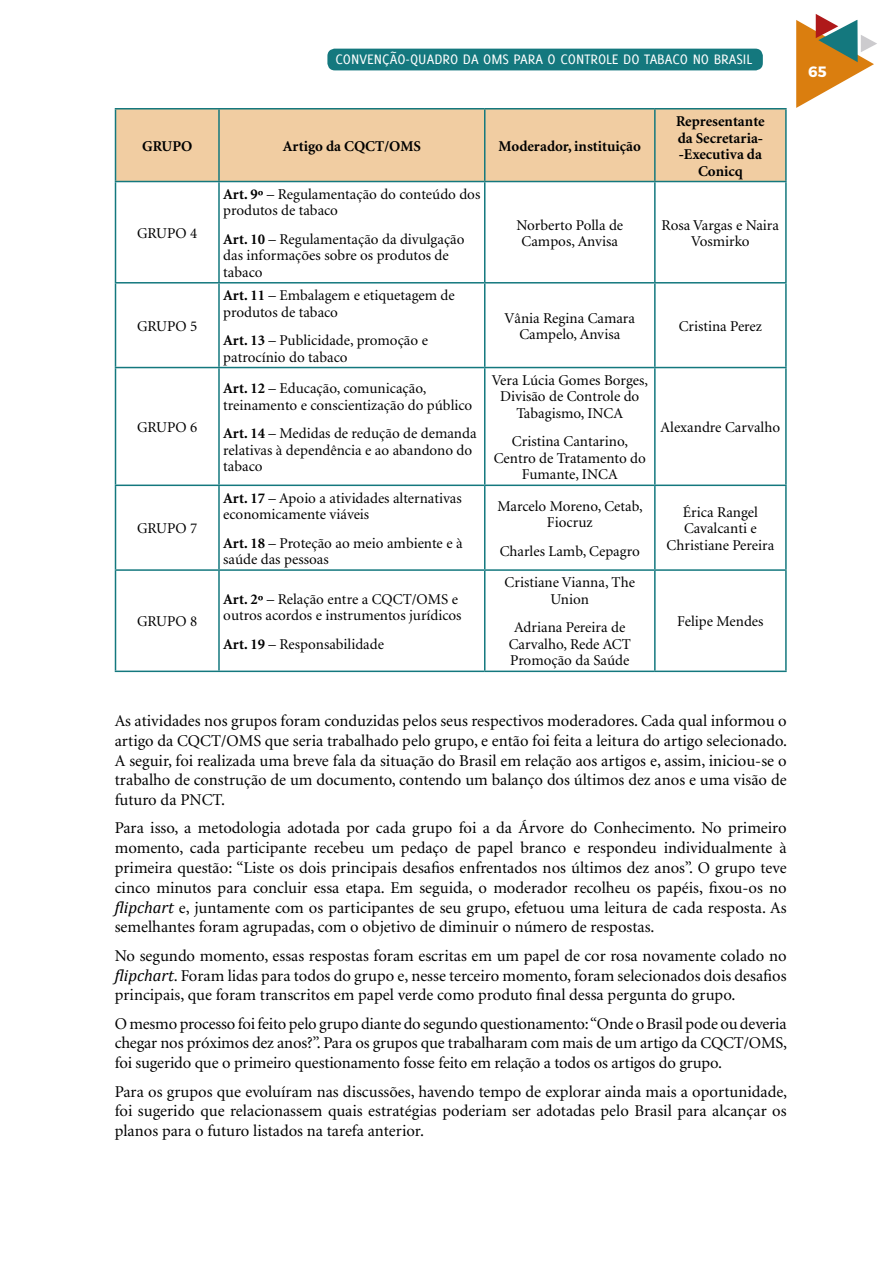
<style>
.page{position:relative;width:893px;height:1263px;background:#fff}
.page>*{position:absolute;margin:0;border:0;box-sizing:border-box;transform-origin:0 0}
.t1{font:16.5px/19.8px "Minion";color:#000;text-align:justify}
.t2{font:15px/16.5px "Minion";color:#000}
.t3{font:700 15px/16.5px "Minion";color:#000;text-align:center}
.t4{font:15px "Delicious";color:#fff}
.t5{font:700 15px "Montserrat";color:#fff}
.s1{font-weight:700}
.s2{font-family:"Cambria";font-style:italic}
</style>
<div class="page">
<svg style="left:796px;top:14px;width:81px;height:94px"></svg>
<div style="left:327px;top:49px;width:436px;height:21px;background:#14787e;border-radius:7px"></div>
<div style="left:116px;top:110px;width:669px;height:71px;background:#f1cda2"></div>
<hr style="left:115px;top:108px;width:104px;height:2px;background:#14787e">
<hr style="left:115px;top:110px;width:1px;height:71px;background:#14787e">
<hr style="left:219px;top:108px;width:266px;height:2px;background:#14787e">
<hr style="left:218px;top:110px;width:2px;height:71px;background:#14787e">
<hr style="left:485px;top:108px;width:170px;height:2px;background:#14787e">
<hr style="left:484px;top:110px;width:1px;height:71px;background:#14787e">
<hr style="left:655px;top:108px;width:132px;height:2px;background:#14787e">
<hr style="left:654px;top:110px;width:2px;height:71px;background:#14787e">
<hr style="left:785px;top:110px;width:2px;height:71px;background:#14787e">
<hr style="left:115px;top:181px;width:104px;height:1px;background:#14787e">
<hr style="left:219px;top:181px;width:266px;height:1px;background:#14787e">
<hr style="left:485px;top:181px;width:170px;height:1px;background:#14787e">
<hr style="left:655px;top:181px;width:132px;height:1px;background:#14787e">
<hr style="left:115px;top:182px;width:1px;height:100px;background:#14787e">
<hr style="left:218px;top:182px;width:2px;height:100px;background:#14787e">
<hr style="left:484px;top:182px;width:1px;height:100px;background:#14787e">
<hr style="left:654px;top:182px;width:2px;height:100px;background:#14787e">
<hr style="left:785px;top:182px;width:2px;height:100px;background:#14787e">
<hr style="left:115px;top:282px;width:104px;height:2px;background:#14787e">
<hr style="left:115px;top:284px;width:1px;height:83px;background:#14787e">
<hr style="left:219px;top:282px;width:266px;height:2px;background:#14787e">
<hr style="left:218px;top:284px;width:2px;height:83px;background:#14787e">
<hr style="left:485px;top:282px;width:170px;height:2px;background:#14787e">
<hr style="left:484px;top:284px;width:1px;height:83px;background:#14787e">
<hr style="left:655px;top:282px;width:132px;height:2px;background:#14787e">
<hr style="left:654px;top:284px;width:2px;height:83px;background:#14787e">
<hr style="left:785px;top:284px;width:2px;height:83px;background:#14787e">
<hr style="left:115px;top:367px;width:104px;height:1px;background:#14787e">
<hr style="left:115px;top:368px;width:1px;height:117px;background:#14787e">
<hr style="left:219px;top:367px;width:266px;height:1px;background:#14787e">
<hr style="left:218px;top:368px;width:2px;height:117px;background:#14787e">
<hr style="left:485px;top:367px;width:170px;height:1px;background:#14787e">
<hr style="left:484px;top:368px;width:1px;height:117px;background:#14787e">
<hr style="left:655px;top:367px;width:132px;height:1px;background:#14787e">
<hr style="left:654px;top:368px;width:2px;height:117px;background:#14787e">
<hr style="left:785px;top:368px;width:2px;height:117px;background:#14787e">
<hr style="left:115px;top:485px;width:104px;height:1px;background:#14787e">
<hr style="left:115px;top:486px;width:1px;height:83px;background:#14787e">
<hr style="left:219px;top:485px;width:266px;height:1px;background:#14787e">
<hr style="left:218px;top:486px;width:2px;height:83px;background:#14787e">
<hr style="left:485px;top:485px;width:170px;height:1px;background:#14787e">
<hr style="left:484px;top:486px;width:1px;height:83px;background:#14787e">
<hr style="left:655px;top:485px;width:132px;height:1px;background:#14787e">
<hr style="left:654px;top:486px;width:2px;height:83px;background:#14787e">
<hr style="left:785px;top:486px;width:2px;height:83px;background:#14787e">
<hr style="left:115px;top:569px;width:104px;height:2px;background:#14787e">
<hr style="left:115px;top:571px;width:1px;height:100px;background:#14787e">
<hr style="left:219px;top:569px;width:266px;height:2px;background:#14787e">
<hr style="left:218px;top:571px;width:2px;height:100px;background:#14787e">
<hr style="left:485px;top:569px;width:170px;height:2px;background:#14787e">
<hr style="left:484px;top:571px;width:1px;height:100px;background:#14787e">
<hr style="left:655px;top:569px;width:132px;height:2px;background:#14787e">
<hr style="left:654px;top:571px;width:2px;height:100px;background:#14787e">
<hr style="left:785px;top:571px;width:2px;height:100px;background:#14787e">
<hr style="left:115px;top:671px;width:104px;height:1px;background:#14787e">
<hr style="left:219px;top:671px;width:266px;height:1px;background:#14787e">
<hr style="left:485px;top:671px;width:170px;height:1px;background:#14787e">
<hr style="left:655px;top:671px;width:132px;height:1px;background:#14787e">
<p class="t4" style="left:335px;top:51px;width:418px">CONVENÇÃO-QUADRO DA OMS PARA O CONTROLE DO TABACO NO BRASIL</p>
<p class="t3" style="left:142px;top:138px;width:51px">GRUPO</p>
<p class="t3" style="left:283px;top:138px;width:140px">Artigo da CQCT/OMS</p>
<p class="t3" style="left:498px;top:138px;width:144px">Moderador, instituição</p>
<p class="t3" style="left:676px;top:113px;width:90px">Representante da Secretaria--Executiva da<br>Conicq</p>
<p class="t2" style="left:137px;top:225px;width:62px">GRUPO 4</p>
<p class="t2" style="left:137px;top:318px;width:62px">GRUPO 5</p>
<p class="t2" style="left:137px;top:420px;width:62px">GRUPO 6</p>
<p class="t2" style="left:137px;top:521px;width:62px">GRUPO 7</p>
<p class="t2" style="left:137px;top:614px;width:62px">GRUPO 8</p>
<p class="t2" style="left:223px;top:186px;width:259px"><span class="s1">Art. 9º</span> – Regulamentação do conteúdo dos produtos de tabaco</p>
<p class="t2" style="left:223px;top:231px;width:243px"><span class="s1">Art. 10</span> – Regulamentação da divulgação das informações sobre os produtos de tabaco</p>
<p class="t2" style="left:223px;top:288px;width:233px"><span class="s1">Art. 11</span> – Embalagem e etiquetagem de produtos de tabaco</p>
<p class="t2" style="left:223px;top:333px;width:206px"><span class="s1">Art. 13</span> – Publicidade, promoção e patrocínio do tabaco</p>
<p class="t2" style="left:223px;top:381px;width:250px"><span class="s1">Art. 12</span> – Educação, comunicação, treinamento e conscientização do público</p>
<p class="t2" style="left:223px;top:426px;width:255px"><span class="s1">Art. 14</span> – Medidas de redução de demanda relativas à dependência e ao abandono do tabaco</p>
<p class="t2" style="left:223px;top:490px;width:240px"><span class="s1">Art. 17</span> – Apoio a atividades alternativas economicamente viáveis</p>
<p class="t2" style="left:223px;top:535px;width:241px"><span class="s1">Art. 18</span> – Proteção ao meio ambiente e à saúde das pessoas</p>
<p class="t2" style="left:223px;top:591px;width:240px"><span class="s1">Art. 2º</span> – Relação entre a CQCT/OMS e outros acordos e instrumentos jurídicos</p>
<p class="t2" style="left:223px;top:636px;width:162px"><span class="s1">Art. 19</span> – Responsabilidade</p>
<p class="t2" style="left:516px;top:217px;width:108px;text-align:center">Norberto Polla de<br>Campos, Anvisa</p>
<p class="t2" style="left:662px;top:217px;width:119px;text-align:center">Rosa Vargas e Naira<br>Vosmirko</p>
<p class="t2" style="left:504px;top:310px;width:132px;text-align:center">Vânia Regina Camara<br>Campelo, Anvisa</p>
<p class="t2" style="left:679px;top:318px;width:85px">Cristina Perez</p>
<p class="t2" style="left:492px;top:372px;width:158px;text-align:center">Vera Lúcia Gomes Borges,<br>Divisão de Controle do<br>Tabagismo, INCA</p>
<p class="t2" style="left:494px;top:434px;width:154px;text-align:center">Cristina Cantarino,<br>Centro de Tratamento do<br>Fumante, INCA</p>
<p class="t2" style="left:497px;top:498px;width:147px;text-align:center">Marcelo Moreno, Cetab,<br>Fiocruz</p>
<p class="t2" style="left:500px;top:543px;width:142px">Charles Lamb, Cepagro</p>
<p class="t2" style="left:661px;top:420px;width:121px">Alexandre Carvalho</p>
<p class="t2" style="left:666px;top:504px;width:109px;text-align:center">Érica Rangel<br>Cavalcanti e<br>Christiane Pereira</p>
<p class="t2" style="left:505px;top:575px;width:132px;text-align:center">Cristiane Vianna, The<br>Union</p>
<p class="t2" style="left:509px;top:620px;width:124px;text-align:center">Adriana Pereira de<br>Carvalho, Rede ACT<br>Promoção da Saúde</p>
<p class="t2" style="left:677px;top:614px;width:88px">Felipe Mendes</p>
<p class="t1" style="left:115px;top:711px;width:674px">As atividades nos grupos foram conduzidas pelos seus respectivos moderadores. Cada qual informou o artigo da CQCT/OMS que seria trabalhado pelo grupo, e então foi feita a leitura do artigo selecionado.<br>A seguir, foi realizada uma breve fala da situação do Brasil em relação aos artigos e, assim, iniciou-se o trabalho de construção de um documento, contendo um balanço dos últimos dez anos e uma visão de futuro da PNCT.</p>
<p class="t1" style="left:115px;top:819px;width:673px">Para isso, a metodologia adotada por cada grupo foi a da Árvore do Conhecimento. No primeiro momento, cada participante recebeu um pedaço de papel branco e respondeu individualmente à primeira questão: “Liste os dois principais desafios enfrentados nos últimos dez anos”. O grupo teve cinco minutos para concluir essa etapa. Em seguida, o moderador recolheu os papéis, fixou-os no <span class="s2">flipchart</span> e, juntamente com os participantes de seu grupo, efetuou uma leitura de cada resposta. As semelhantes foram agrupadas, com o objetivo de diminuir o número de respostas.</p>
<p class="t1" style="left:115px;top:946px;width:673px">No segundo momento, essas respostas foram escritas em um papel de cor rosa novamente colado no <span class="s2">flipchart</span>. Foram lidas para todos do grupo e, nesse terceiro momento, foram selecionados dois desafios principais, que foram transcritos em papel verde como produto final dessa pergunta do grupo.</p>
<p class="t1" style="left:115px;top:1014px;width:674px">O mesmo processo foi feito pelo grupo diante do segundo questionamento: “Onde o Brasil pode ou deveria chegar nos próximos dez anos?”. Para os grupos que trabalharam com mais de um artigo da CQCT/OMS, foi sugerido que o primeiro questionamento fosse feito em relação a todos os artigos do grupo.</p>
<p class="t1" style="left:115px;top:1082px;width:674px">Para os grupos que evoluíram nas discussões, havendo tempo de explorar ainda mais a oportunidade, foi sugerido que relacionassem quais estratégias poderiam ser adotadas pelo Brasil para alcançar os planos para o futuro listados na tarefa anterior.</p>
<p class="t5" style="left:808px;top:62px;width:20px">65</p>
</div>
